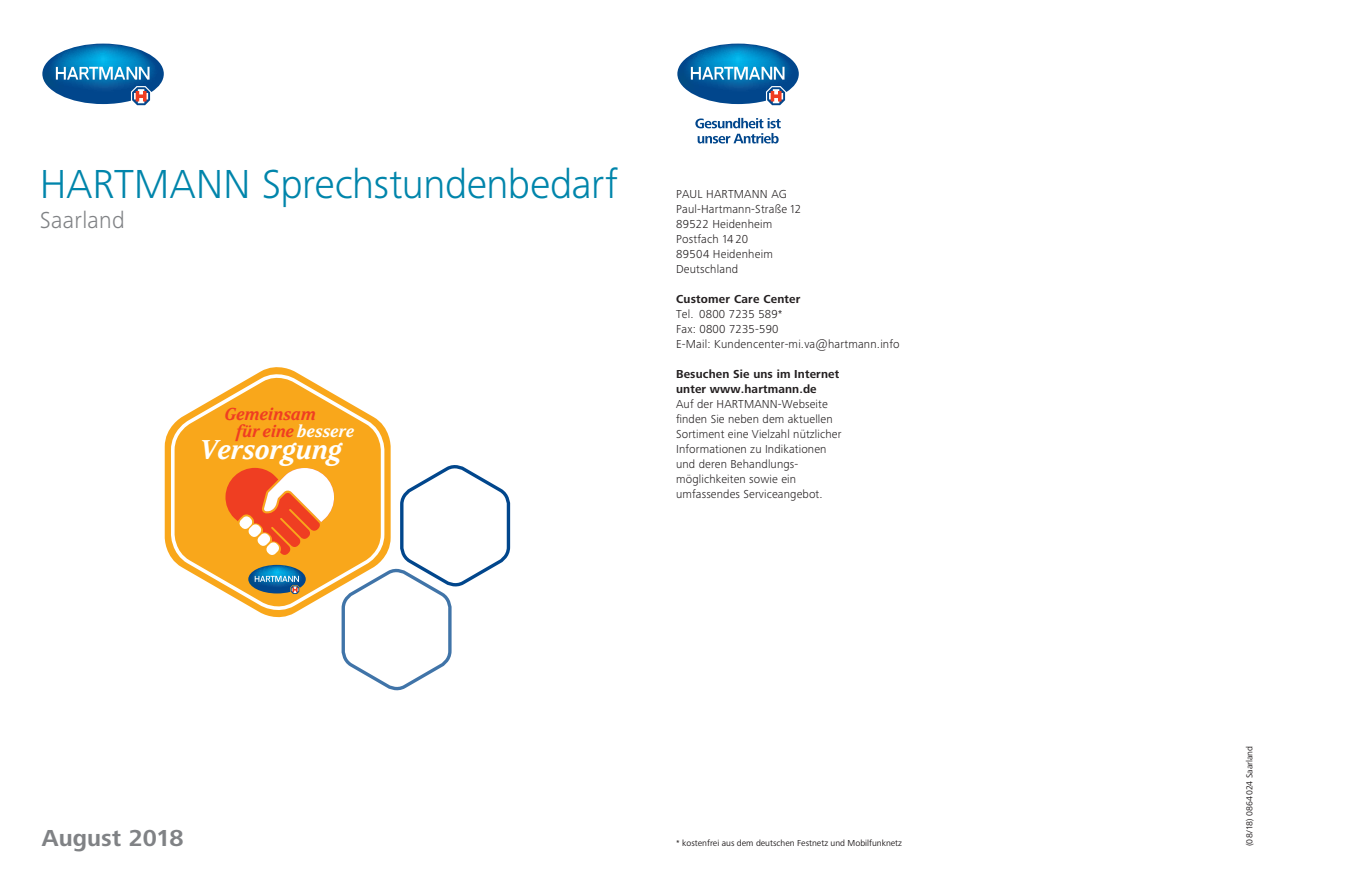
<style>
.page{position:relative;width:1348px;height:893px;background:#fff}
.page>*{position:absolute;margin:0;border:0;box-sizing:border-box;transform-origin:0 0}
.t1{font:300 42px "Frutiger Next LTW1 G";letter-spacing:-.01em;color:#0085ab}
.t2{font:italic 600 30.3px "FS Sally";letter-spacing:-.01em;color:#fff}
.t3{font:700 24px "Frutiger Next LTW1 G";color:#808285}
.t4{font:300 24px "Frutiger Next LTW1 G";letter-spacing:.01em;color:#808285}
.t5{font:italic 600 19.2px "FS Sally";letter-spacing:-.01em;color:#ef3e22}
.t6{font:italic 600 18.9px "FS Sally";letter-spacing:-.01em;color:#ef3e22}
.t7{font:300 12px/15px "Frutiger Next LTW1 G";letter-spacing:.01em;color:#231f20}
.t8{font:700 12px/15px "Frutiger Next LTW1 G";letter-spacing:.01em;color:#231f20}
.t9{font:9px "Frutiger Next LTW1 G";color:#231f20}
.s1{color:#fff}
</style>
<div class="page">
<svg style="left:677px;top:44px;width:122px;height:61px"></svg>
<svg style="left:695px;top:118px;width:86px;height:25px"></svg>
<svg style="left:42px;top:44px;width:122px;height:61px"></svg>
<svg style="left:341px;top:465px;width:170px;height:226px"></svg>
<svg style="left:165px;top:367px;width:226px;height:256px"></svg>
<svg style="left:169px;top:371px;width:217px;height:242px"></svg>
<svg style="left:225px;top:468px;width:109px;height:87px"></svg>
<h1 class="t1" style="left:40px;top:160px;width:579px">HARTMANN Sprechstundenbedarf</h1>
<h3 class="t4" style="left:40px;top:207px;width:87px">Saarland</h3>
<h3 class="t5" style="left:224px;top:401px;width:93px">Gemeinsam</h3>
<h3 class="t6" style="left:236px;top:418px;width:119px">für eine <span class="s1">bessere</span></h3>
<h2 class="t2" style="left:199px;top:429px;width:144px">Versorgung</h2>
<p class="t7" style="left:676px;top:187px;width:127px">PAUL HARTMANN AG<br>Paul-Hartmann-Straße 12<br>89522 Heidenheim<br>Postfach 14 20<br>89504 Heidenheim<br>Deutschland</p>
<p class="t8" style="left:676px;top:292px;width:126px">Customer Care Center</p>
<p class="t7" style="left:676px;top:307px;width:225px">Tel. 0800 7235 589*<br>Fax: 0800 7235-590<br>E-Mail: Kundencenter-mi.va@hartmann.info</p>
<p class="t8" style="left:676px;top:367px;width:165px">Besuchen Sie uns im Internet unter www.hartmann.de</p>
<p class="t7" style="left:676px;top:397px;width:167px">Auf der HARTMANN-Webseite finden Sie neben dem aktuellen<br>Sortiment eine Vielzahl nützlicher<br>Informationen zu Indikationen und deren Behandlungs&shy;möglichkeiten sowie ein umfassendes Serviceangebot.</p>
<h3 class="t3" style="left:42px;top:824px;width:143px">August 2018</h3>
<p class="t9" style="left:676px;top:838px;width:227px">* kostenfrei aus dem deutschen Festnetz und Mobilfunknetz</p>
<p class="t9" style="left:1244px;top:846px;width:102px;rotate:-90deg">(08/18) 0864024 Saarland</p>
</div>
